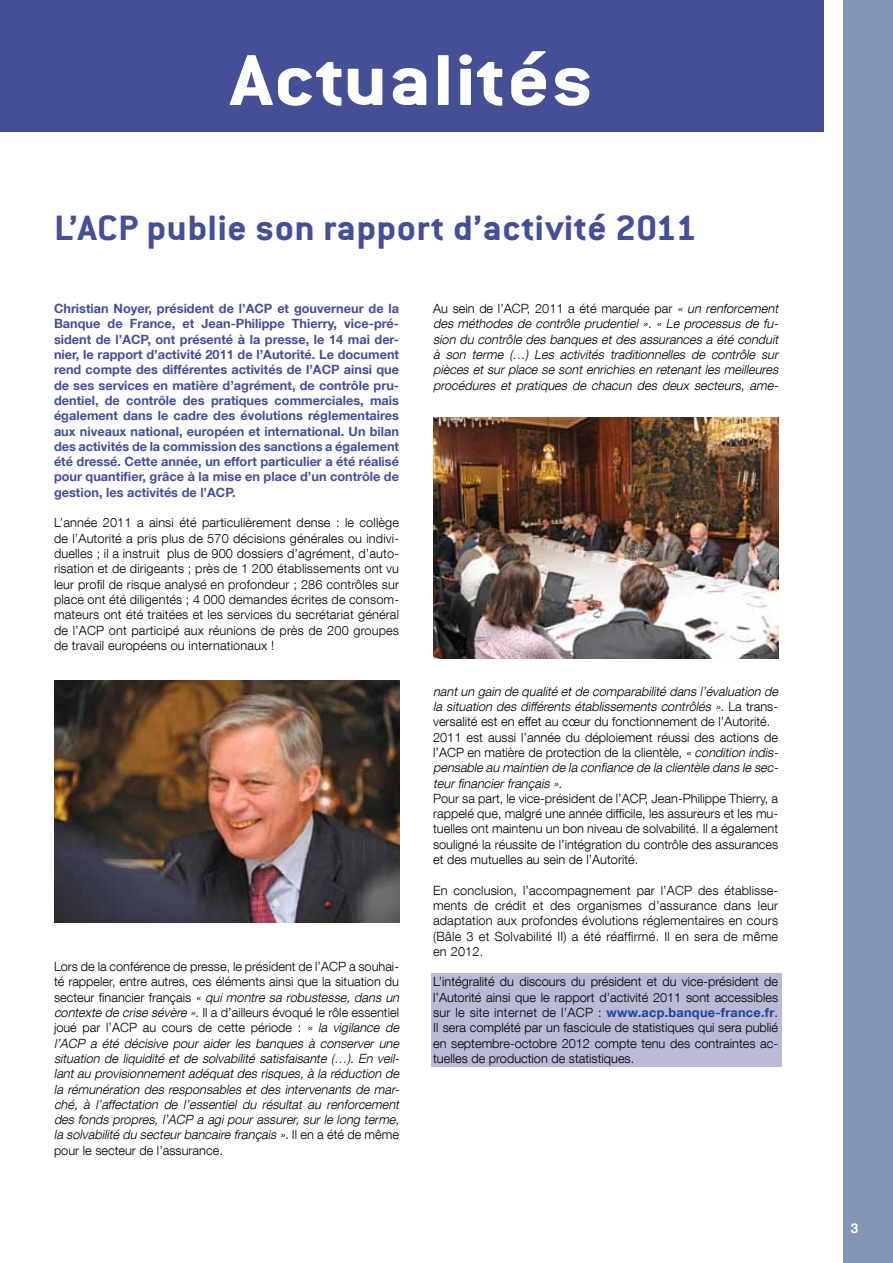
<style>
.page{position:relative;width:893px;height:1263px;background:#fff}
.page>*{position:absolute;margin:0;border:0;box-sizing:border-box;transform-origin:0 0}
.t1{font:700 79.05px "Conduit ITC";letter-spacing:.01em;color:#fff;scale:1.18 1}
.t2{font:700 38.7px "Conduit ITC";letter-spacing:.01em;color:#454f96;scale:1.09 1}
.t3{font:700 13.5px "Helvetica Neue LT Com";color:#fff}
.t4{font:italic 300 12.75px/15.3px "Helvetica Neue LT Com";color:#000}
.t5{font:300 12.75px/15.3px "Helvetica Neue LT Com";color:#000;text-align:justify}
.t6{font:700 12.75px/15.3px "Helvetica Neue LT Com";color:#454f96;text-align:justify}
.s1{font-style:normal}
.s2{font-weight:700;color:#1c449c}
</style>
<div class="page">
<div style="left:431px;top:973px;width:351px;height:94px;background:#bab9d6"></div>
<div style="left:843px;top:0;width:50px;height:1263px;background:#8595b4"></div>
<div style="left:0;top:0;width:824px;height:132px;background:#454f96"></div>
<img style="left:433px;top:418px;width:345px;height:241px">
<img style="left:54px;top:681px;width:345px;height:241px">
<h1 class="t1" style="left:230px;top:34px;width:309px">Actualités</h1>
<h2 class="t2" style="left:54px;top:206px;width:591px">L’ACP publie son rapport d’activité 2011</h2>
<p class="t6" style="left:54px;top:301px;width:347px">Christian Noyer, président de l’ACP et gouverneur de la Banque de France, et Jean-Philippe Thierry, vice-pré&shy;sident de l’ACP, ont présenté à la presse, le 14 mai der&shy;nier, le rapport d’activité 2011 de l’Autorité. Le document rend compte des différentes activités de l’ACP ainsi que de ses services en matière d’agrément, de contrôle pru&shy;dentiel, de contrôle des pratiques commerciales, mais également dans le cadre des évolutions réglementaires aux niveaux national, européen et international. Un bilan des activités de la commission des sanctions a également été dressé. Cette année, un effort particulier a été réalisé pour quantifier, grâce à la mise en place d’un contrôle de gestion, les activités de l’ACP.</p>
<p class="t5" style="left:54px;top:515px;width:347px">L’année 2011 a ainsi été particulièrement dense : le collège de l’Autorité a pris plus de 570 décisions générales ou indivi&shy;duelles ; il a instruit plus de 900 dossiers d’agrément, d’auto&shy;risation et de dirigeants ; près de 1 200 établissements ont vu leur profil de risque analysé en profondeur ; 286 contrôles sur place ont été diligentés ; 4 000 demandes écrites de consom&shy;mateurs ont été traitées et les services du secrétariat général de l’ACP ont participé aux réunions de près de 200 groupes de travail européens ou internationaux !</p>
<p class="t4" style="left:54px;top:959px;width:350px"><span class="s1">Lors de la conférence de presse, le président de l’ACP a souhai&shy;té rappeler, entre autres, ces éléments ainsi que la situation du s e ct e u r fi n a n c i e r fra n ç a i s</span> « qui montre sa robustesse, dans un contexte de crise sévère »<span class="s1">. Il a d’ailleurs évoqué le rôle essentiel joué par l’ACP au cours de cette période :</span> « la vigilance de l’ACP a été décisive pour aider les banques à conserver une situation de liquidité et de solvabilité satisfaisante (…) . En veil&shy;lantau provisionnementadéquatdes risques,à la réduction de la rémunération des responsables et des intervenants de mar&shy;ché, à l’affectation de l’essentiel du résultat au renforcement des fonds propres, l’ACP a agi pour assurer, sur le long terme, la solvabilité du secteurbancaire français ».<span class="s1">I l e n a é t é d e m ê m e pour le secteur de l’assurance.</span></p>
<p class="t4" style="left:433px;top:301px;width:350px;text-align:justify"><span class="s1">Au sein de l’ACP, 2011 a été marquée par</span> « un renforcement des méthodes de contrôle prudentiel »<span class="s1">.</span> « Le processus de fu&shy;sion du contrôle des banques et des assurances a été conduit à son terme (…) Les activités traditionnelles de contrôle sur pièces et sur place se sont enrichies en retenant les meilleures procédures et pratiques de chacun des deux secteurs, ame-</p>
<p class="t4" style="left:433px;top:683px;width:349px">nantun gain de qualité etde comparabilité dans l’évaluation de la situation des différents établissements contrôlés ». <span class="s1">L a t r a n s - versalité est en effet au cœur du fonctionnement de l’Autorité.<br>2011 est aussi l’année du déploiement réussi des actions de l’ACP en matière de protection de la clientèle,</span> «condition indis&shy;pensable au maintien de la confiance de la clientèle dans le sec&shy;teurfinancierfrançais ».</p>
<p class="t5" style="left:433px;top:790px;width:347px">Pour sa part, le vice-président de l’ACP, Jean-Philippe Thierry, a rappelé que, malgré une année difficile, les assureurs et les mu&shy;tuelles ont maintenu un bon niveau de solvabilité. Il a également souligné la réussite de l’intégration du contrôle des assurances et des mutuelles au sein de l’Autorité.</p>
<p class="t5" style="left:433px;top:882px;width:347px">En conclusion, l’accompagnement par l’ACP des établisse&shy;ments de crédit et des organismes d’assurance dans leur adaptation aux profondes évolutions réglementaires en cours (Bâle 3 et Solvabilité II) a été réaffirmé. Il en sera de même en 2012.</p>
<p class="t5" style="left:433px;top:974px;width:347px">L’intégralité du discours du président et du vice-président de l’Autorité ainsi que le rapport d’activité 2011 sont accessibles sur le site internet de l’ACP : <span class="s2">www.acp.banque-france.fr</span>.<br>Il sera complété par un fascicule de statistiques qui sera publié en septembre-octobre 2012 compte tenu des contraintes ac&shy;tuelles de production de statistiques.</p>
<p class="t3" style="left:851px;top:1220px;width:9px">3</p>
</div>
